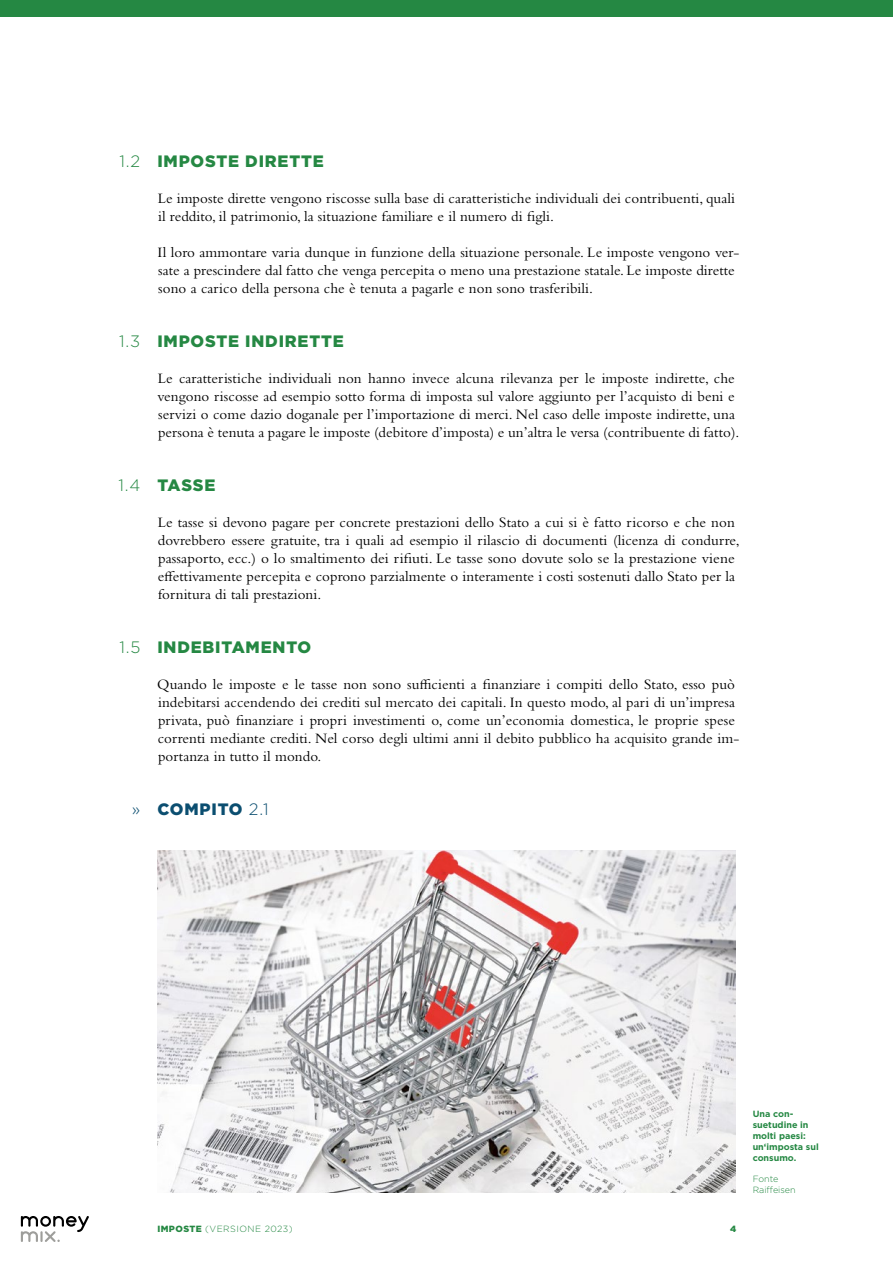
<style>
.page{position:relative;width:893px;height:1263px;background:#fff}
.page>*{position:absolute;margin:0;border:0;box-sizing:border-box;transform-origin:0 0}
.t1{font:900 16.5px "Gotham";letter-spacing:.05em;color:#258843}
.t2{font:300 16.5px "Gotham";color:#258843}
.t3{font:900 16.5px "Gotham";letter-spacing:.05em;color:#0b4e70}
.t4{font:300 16.5px "Gotham";color:#0b4e70}
.t5{font:15px/18px "Bembo Std";letter-spacing:.005em;color:#000}
.t6{font:700 9px/10.8px "Gotham";color:#258843}
.t7{font:300 9px "Gotham";letter-spacing:.05em;color:#258843}
.t8{font:300 9px/10.8px "Gotham";color:#258843}
.t9{font:900 9px "Gotham";color:#258843}
.s1{font-weight:300}
.s2{font-weight:900}
</style>
<div class="page">
<div style="left:0;top:0;width:893px;height:17px;background:#258843"></div>
<svg style="left:21px;top:1216px;width:68px;height:26px"></svg>
<img style="left:157px;top:851px;width:579px;height:342px">
<p class="t2" style="left:120px;top:151px;width:22px">1.2</p>
<p class="t2" style="left:119px;top:331px;width:23px">1.3</p>
<p class="t2" style="left:118px;top:475px;width:23px">1.4</p>
<p class="t2" style="left:119px;top:637px;width:22px">1.5</p>
<p class="t4" style="left:132px;top:799px;width:10px">»</p>
<p class="t1" style="left:157px;top:150px;width:168px">IMPOSTE DIRETTE</p>
<p class="t5" style="left:158px;top:189px;width:579px">Le imposte dirette vengono riscosse sulla base di caratteristiche individuali dei contribuenti, quali il reddito, il patrimonio, la situazione familiare e il numero di figli.</p>
<p class="t5" style="left:158px;top:243px;width:583px">Il loro ammontare varia dunque in funzione della situazione personale. Le imposte vengono ver&shy;sate a prescindere dal fatto che venga percepita o meno una prestazione statale. Le imposte dirette sono a carico della persona che è tenuta a pagarle e non sono trasferibili.</p>
<p class="t1" style="left:157px;top:330px;width:188px">IMPOSTE INDIRETTE</p>
<p class="t5" style="left:158px;top:369px;width:583px">Le caratteristiche individuali non hanno invece alcuna rilevanza per le imposte indirette, che vengono riscosse ad esempio sotto forma di imposta sul valore aggiunto per l’acquisto di beni e servizi o come dazio doganale per l’importazione di merci. Nel caso delle imposte indirette, una persona è tenuta a pagare le imposte (debitore d’imposta) e un’altra le versa (contribuente di fatto).</p>
<p class="t1" style="left:157px;top:474px;width:60px">TASSE</p>
<p class="t5" style="left:158px;top:513px;width:583px">Le tasse si devono pagare per concrete prestazioni dello Stato a cui si è fatto ricorso e che non dovrebbero essere gratuite, tra i quali ad esempio il rilascio di documenti (licenza di condurre, passaporto, ecc.) o lo smaltimento dei rifiuti. Le tasse sono dovute solo se la prestazione viene effettivamente percepita e coprono parzialmente o interamente i costi sostenuti dallo Stato per la fornitura di tali prestazioni.</p>
<p class="t1" style="left:157px;top:636px;width:155px">INDEBITAMENTO</p>
<p class="t5" style="left:157px;top:675px;width:583px">Quando le imposte e le tasse non sono sufficienti a finanziare i compiti dello Stato, esso può indebitarsi accendendo dei crediti sul mercato dei capitali. In questo modo, al pari di un’impresa privata, può finanziare i propri investimenti o, come un’economia domestica, le proprie spese correnti mediante crediti. Nel corso degli ultimi anni il debito pubblico ha acquisito grande im&shy;portanza in tutto il mondo.</p>
<p class="t3" style="left:157px;top:798px;width:113px">COMPITO <span class="s1">2.1</span></p>
<p class="t7" style="left:157px;top:1223px;width:137px"><span class="s2">IMPOSTE</span> (VERSIONE 2023)</p>
<p class="t9" style="left:730px;top:1223px;width:8px">4</p>
<p class="t6" style="left:753px;top:1109px;width:68px">Una con&shy;suetudine in molti paesi: un‘imposta sul consumo.</p>
<p class="t8" style="left:753px;top:1173px;width:45px">Fonte<br>Raiffeisen</p>
</div>
